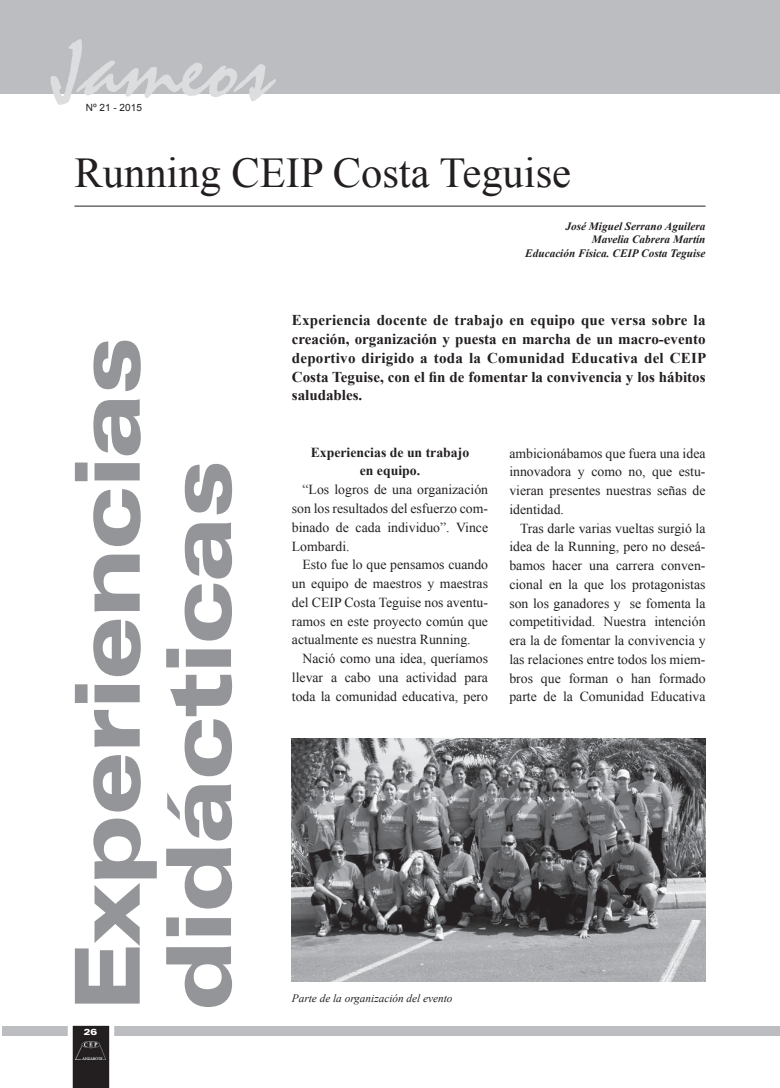
<style>
.page{position:relative;width:780px;height:1088px;background:#fff}
.page>*{position:absolute;margin:0;border:0;box-sizing:border-box;transform-origin:0 0}
.t1{font:900 expanded 90px/91.2px "Zurich BT";color:#939598}
.t2{font:90px "Staccato 222 BT";color:#dcdddf}
.t3{font:42.5px "Times New Roman";color:#231f20}
.t4{font:700 15px/18.8px "Times New Roman";color:#231f20;text-align:justify}
.t5{font:13.75px/18.8px "Times New Roman";color:#231f20;text-align:justify}
.t6{font:700 13.75px/18.8px "Times New Roman";color:#231f20;text-align:center}
.t7{font:italic 700 11.25px/13.5px "Times New Roman";color:#231f20;text-align:right}
.t8{font:italic 11.25px "Times New Roman";color:#231f20}
.t9{font:10px "Arial";color:#231f20}
.t10{font:900 expanded 8.75px "Zurich BT";color:#fff}
</style>
<div class="page">
<div style="left:2px;top:1026px;width:760px;height:10px;background:#bcbdc0"></div>
<svg style="left:68px;top:1025px;width:46px;height:63px"></svg>
<div style="left:0;top:0;width:762px;height:93px;background:#bcbdc0"></div>
<img style="left:75px;top:1042px;width:31px;height:17px">
<div style="left:762px;top:1026px;width:18px;height:10px;background:#bcbdc0"></div>
<div style="left:762px;top:0;width:18px;height:93px;background:#bcbdc0"></div>
<hr style="left:74px;top:206px;width:631px;height:1px;background:#231f20">
<img style="left:292px;top:738px;width:413px;height:244px">
<h1 class="t2" style="left:50px;top:18px;width:223px">Jameos</h1>
<p class="t9" style="left:86px;top:101px;width:57px">Nº 21 - 2015</p>
<h2 class="t3" style="left:74px;top:144px;width:498px">Running CEIP Costa Teguise</h2>
<p class="t7" style="left:525px;top:219px;width:182px">José Miguel Serrano Aguilera<br>Mavelia Cabrera Martín<br>Educación Física. CEIP Costa Teguise</p>
<h1 class="t1" style="left:62px;top:1011px;width:675px;rotate:-90deg">Experiencias didácticas</h1>
<p class="t10" style="left:84px;top:1027px;width:15px">26</p>
<p class="t4" style="left:292px;top:311px;width:416px">Experiencia docente de trabajo en equipo que versa sobre la creación, organización y puesta en marcha de un macro-evento deportivo dirigido a toda la Comunidad Educativa del CEIP Costa Teguise, con el fin de fomentar la convivencia y los hábitos saludables.</p>
<p class="t6" style="left:311px;top:442px;width:160px">Experiencias de un trabajo en equipo.</p>
<p class="t5" style="left:292px;top:480px;width:198px;text-indent:11px">“Los logros de una organización son los resultados del esfuerzo com&shy;binado de cada individuo”. Vince Lombardi.</p>
<p class="t5" style="left:292px;top:555px;width:198px;text-indent:11px">Esto fue lo que pensamos cuando un equipo de maestros y maestras del CEIP Costa Teguise nos aventu&shy;ramos en este proyecto común que actualmente es nuestra Running.</p>
<p class="t5" style="left:292px;top:649px;width:198px;text-indent:11px">Nació como una idea, queríamos llevar a cabo una actividad para toda la comunidad educativa, pero</p>
<p class="t5" style="left:509px;top:443px;width:198px">ambicionábamos que fuera una idea innovadora y como no, que estu&shy;vieran presentes nuestras señas de identidad.</p>
<p class="t5" style="left:509px;top:518px;width:198px;text-indent:11px">Tras darle varias vueltas surgió la idea de la Running, pero no deseá&shy;bamos hacer una carrera conven&shy;cional en la que los protagonistas son los ganadores y se fomenta la competitividad. Nuestra intención era la de fomentar la convivencia y las relaciones entre todos los miem&shy;bros que forman o han formado parte de la Comunidad Educativa</p>
<p class="t8" style="left:292px;top:990px;width:162px">Parte de la organización del evento</p>
</div>
